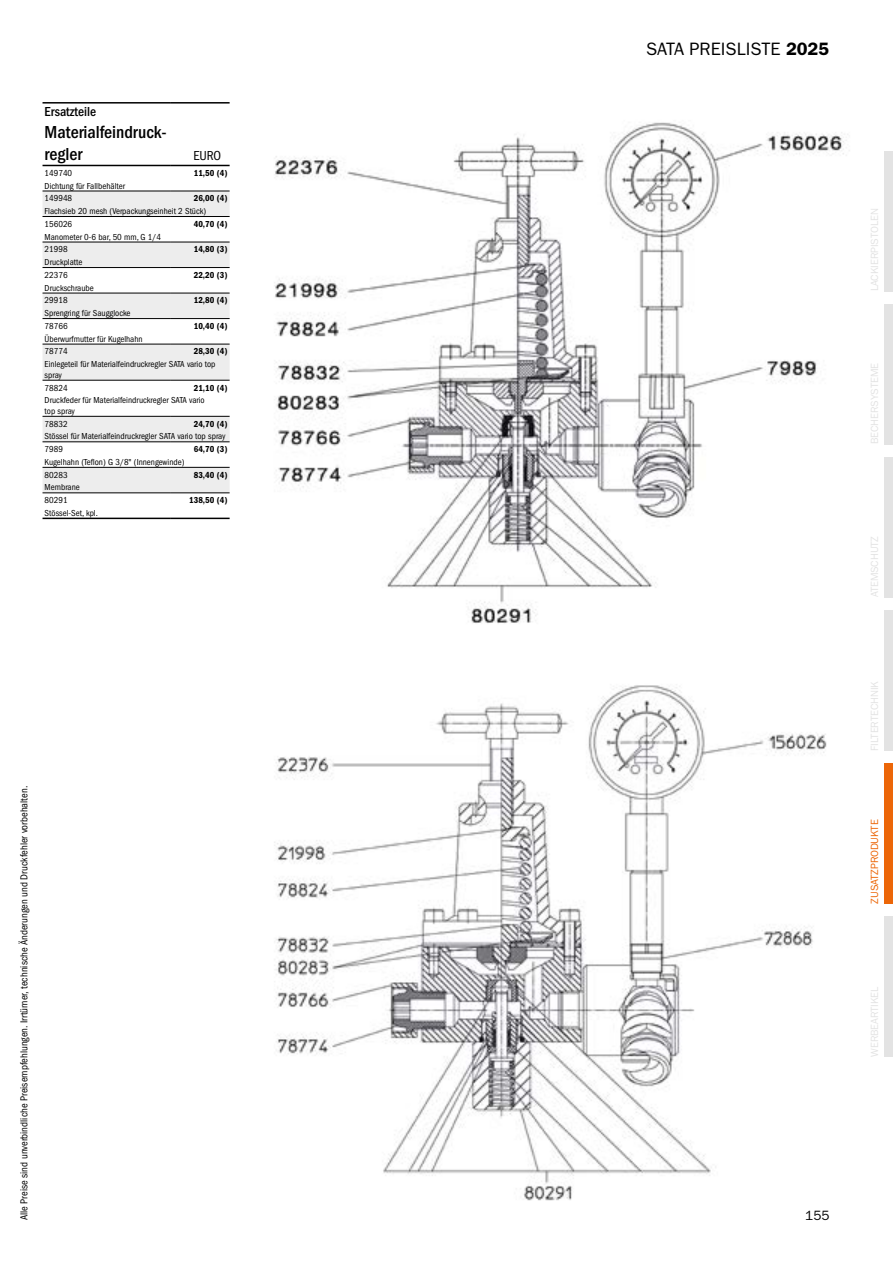
<style>
.page{position:relative;width:893px;height:1263px;background:#fff}
.page>*{position:absolute;margin:0;border:0;box-sizing:border-box;transform-origin:0 0}
.t1{font:500 condensed 18px/21.6px "ITC Franklin Gothic Std";color:#000}
.t2{font:18px "ITC Franklin Gothic Std";color:#000}
.t3{font:500 condensed 13.5px "ITC Franklin Gothic Std";color:#000}
.t4{font:condensed 13.5px "ITC Franklin Gothic Std";color:#000}
.t5{font:13.5px "ITC Franklin Gothic Std";color:#000}
.t6{font:condensed 10.5px "ITC Franklin Gothic Std";color:#000}
.t7{font:10.5px "ITC Franklin Gothic Std";letter-spacing:-.01em;color:#e3e3e3}
.t8{font:10.5px "ITC Franklin Gothic Std";letter-spacing:-.01em;color:#ec6608}
.t9{font:condensed 9px/12.8px "ITC Franklin Gothic Std";color:#000}
.t10{font:9px "ITC Franklin Gothic Std Dm Cd";color:#000}
.s1{font-weight:600}
</style>
<div class="page">
<img style="left:274px;top:122px;width:619px;height:1079px">
<svg style="left:43px;top:192px;width:187px;height:300px;fill:#ededed"></svg>
<hr style="left:43px;top:102px;width:127px;height:2px;background:#000">
<hr style="left:170px;top:102px;width:60px;height:2px;background:#000">
<hr style="left:43px;top:165px;width:127px;height:1px;background:#000">
<hr style="left:170px;top:165px;width:60px;height:1px;background:#000">
<hr style="left:43px;top:518px;width:127px;height:1px;background:#000">
<hr style="left:170px;top:518px;width:60px;height:1px;background:#000">
<hr style="left:43px;top:191px;width:127px;height:1px;background:#000">
<hr style="left:170px;top:191px;width:60px;height:1px;background:#000">
<hr style="left:43px;top:216px;width:127px;height:1px;background:#000">
<hr style="left:170px;top:216px;width:60px;height:1px;background:#000">
<hr style="left:43px;top:242px;width:127px;height:1px;background:#000">
<hr style="left:170px;top:242px;width:60px;height:1px;background:#000">
<hr style="left:43px;top:267px;width:127px;height:1px;background:#000">
<hr style="left:170px;top:267px;width:60px;height:1px;background:#000">
<hr style="left:43px;top:293px;width:127px;height:1px;background:#000">
<hr style="left:170px;top:293px;width:60px;height:1px;background:#000">
<hr style="left:43px;top:318px;width:127px;height:1px;background:#000">
<hr style="left:170px;top:318px;width:60px;height:1px;background:#000">
<hr style="left:43px;top:344px;width:127px;height:1px;background:#000">
<hr style="left:170px;top:344px;width:60px;height:1px;background:#000">
<hr style="left:43px;top:380px;width:127px;height:1px;background:#000">
<hr style="left:170px;top:380px;width:60px;height:1px;background:#000">
<hr style="left:43px;top:416px;width:127px;height:1px;background:#000">
<hr style="left:170px;top:416px;width:60px;height:1px;background:#000">
<hr style="left:43px;top:441px;width:127px;height:1px;background:#000">
<hr style="left:170px;top:441px;width:60px;height:1px;background:#000">
<hr style="left:43px;top:467px;width:127px;height:1px;background:#000">
<hr style="left:170px;top:467px;width:60px;height:1px;background:#000">
<hr style="left:43px;top:492px;width:127px;height:1px;background:#000">
<hr style="left:170px;top:492px;width:60px;height:1px;background:#000">
<div style="left:884px;top:151px;width:9px;height:140px;background:#e3e3e3"></div>
<div style="left:884px;top:304px;width:9px;height:140px;background:#e3e3e3"></div>
<div style="left:884px;top:457px;width:9px;height:140px;background:#e3e3e3"></div>
<div style="left:884px;top:610px;width:9px;height:140px;background:#e3e3e3"></div>
<div style="left:884px;top:763px;width:9px;height:141px;background:#ec6608"></div>
<div style="left:884px;top:916px;width:9px;height:141px;background:#e3e3e3"></div>
<h2 class="t3" style="left:45px;top:104px;width:53px">Ersatzteile</h2>
<h1 class="t1" style="left:45px;top:121px;width:124px">Materialfeindruck&shy;regler</h1>
<h2 class="t4" style="left:193px;top:147px;width:29px">EURO</h2>
<p class="t9" style="left:45px;top:167px;width:29px">149740</p>
<p class="t10" style="left:194px;top:168px;width:35px">11,50 (4)</p>
<p class="t9" style="left:45px;top:179px;width:82px">Dichtung für Fallbehälter<br>149948</p>
<p class="t10" style="left:194px;top:193px;width:35px">26,00 (4)</p>
<p class="t9" style="left:45px;top:205px;width:163px">Flachsieb 20 mesh (Verpackungseinheit 2 Stück)<br>156026</p>
<p class="t10" style="left:194px;top:219px;width:35px">40,70 (4)</p>
<p class="t9" style="left:45px;top:230px;width:118px">Manometer 0-6 bar, 50 mm, G 1/4<br>21998</p>
<p class="t9" style="left:45px;top:256px;width:39px">Druckplatte<br>22376</p>
<p class="t9" style="left:45px;top:281px;width:51px">Druckschraube<br>29918</p>
<p class="t9" style="left:45px;top:307px;width:87px">Sprengring für Saugglocke<br>78766</p>
<p class="t10" style="left:194px;top:244px;width:35px">14,80 (3)</p>
<p class="t10" style="left:194px;top:270px;width:35px">22,20 (3)</p>
<p class="t10" style="left:194px;top:295px;width:35px">12,80 (4)</p>
<p class="t10" style="left:194px;top:321px;width:35px">10,40 (4)</p>
<p class="t9" style="left:45px;top:332px;width:100px">Überwurfmutter für Kugelhahn<br>78774</p>
<p class="t10" style="left:194px;top:346px;width:35px">28,30 (4)</p>
<p class="t9" style="left:45px;top:359px;width:172px;line-height:10.8px">Einlegeteil für Materialfeindruckregler SATA vario top spray</p>
<p class="t9" style="left:45px;top:381px;width:24px">78824</p>
<p class="t10" style="left:194px;top:382px;width:35px">21,10 (4)</p>
<p class="t9" style="left:45px;top:395px;width:162px;line-height:10.8px">Druckfeder für Materialfeindruckregler SATA vario top spray</p>
<p class="t9" style="left:45px;top:417px;width:24px">78832</p>
<p class="t10" style="left:194px;top:419px;width:35px">24,70 (4)</p>
<p class="t9" style="left:45px;top:430px;width:182px">Stössel für Materialfeindruckregler SATA vario top spray<br>7989</p>
<p class="t10" style="left:194px;top:444px;width:35px">64,70 (3)</p>
<p class="t9" style="left:45px;top:456px;width:142px">Kugelhahn (Teflon) G 3/8" (Innengewinde)<br>80283</p>
<p class="t10" style="left:194px;top:470px;width:35px">83,40 (4)</p>
<p class="t9" style="left:45px;top:481px;width:37px">Membrane<br>80291</p>
<p class="t9" style="left:45px;top:507px;width:55px">Stössel-Set, kpl.</p>
<p class="t10" style="left:189px;top:495px;width:40px">138,50 (4)</p>
<p class="t6" style="left:18px;top:1220px;width:436px;rotate:-90deg">Alle Preise sind unverbindliche Preisempfehlungen. Irrtümer, technische Änderungen und Druckfehler vorbehalten.</p>
<h1 class="t2" style="left:646px;top:38px;width:185px">SATA PREISLISTE <span class="s1">2025</span></h1>
<p class="t7" style="left:868px;top:291px;width:85px;rotate:-90deg">LACKIERPISTOLEN</p>
<p class="t7" style="left:868px;top:444px;width:83px;rotate:-90deg">BECHERSYSTEME</p>
<p class="t7" style="left:868px;top:597px;width:63px;rotate:-90deg">ATEMSCHUTZ</p>
<p class="t7" style="left:868px;top:750px;width:71px;rotate:-90deg">FILTERTECHNIK</p>
<p class="t8" style="left:868px;top:904px;width:86px;rotate:-90deg">ZUSATZPRODUKTE</p>
<p class="t7" style="left:868px;top:1057px;width:72px;rotate:-90deg">WERBEARTIKEL</p>
<h2 class="t5" style="left:805px;top:1208px;width:26px">155</h2>
</div>
